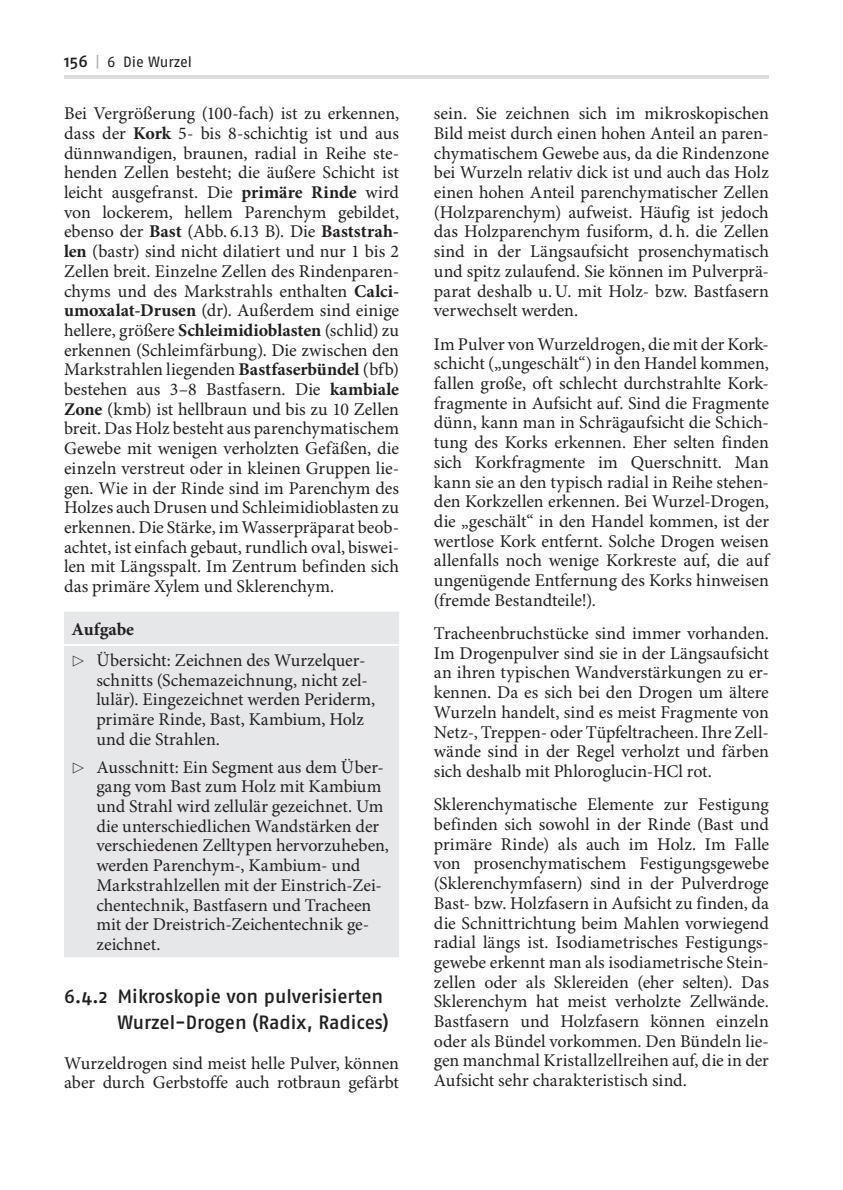
<style>
.page{position:relative;width:843px;height:1190px;background:#fff}
.page>*{position:absolute;margin:0;border:0;box-sizing:border-box;transform-origin:0 0}
.t1{font:19.25px/26.6px "Fago No Med";letter-spacing:-.005em;color:#231f20;text-align:right}
.t2{font:17.85px/19.8px "Minion Pro";color:#231f20;text-align:justify}
.t3{font:700 17.85px "Minion Pro";letter-spacing:-.005em;color:#231f20}
.t4{font:14.88px "Fago No";letter-spacing:-.005em;color:#231f20}
.s1{font-family:"Fago No Med";font-size:16.62px}
.s2{color:#a8a9ad}
.s3{font-weight:700}
</style>
<div class="page">
<hr style="left:64px;top:75px;width:704px;height:3px;background:#dcdddf">
<div style="left:64px;top:612px;width:335px;height:345px;background:#e6e7e9"></div>
<hr style="left:64px;top:644px;width:335px;height:1px;background:#fff">
<svg style="left:73px;top:655px;width:11px;height:11px"></svg>
<svg style="left:73px;top:762px;width:11px;height:11px"></svg>
<p class="t4" style="left:64px;top:54px;width:129px"><span class="s1">156</span> <span class="s2">|</span> 6 Die Wurzel</p>
<p class="t2" style="left:64px;top:104px;width:336px">Bei Vergrößerung (100-fach) ist zu erkennen, dass der <span class="s3">Kork</span> 5- bis 8-schichtig ist und aus dünnwandigen, braunen, radial in Reihe ste&shy;henden Zellen besteht; die äußere Schicht ist leicht ausgefranst. Die <span class="s3">primäre Rinde</span> wird von lockerem, hellem Parenchym gebildet, ebenso der <span class="s3">Bast</span> (Abb. 6.13 B). Die <span class="s3">Baststrah&shy;len</span> (bastr) sind nicht dilatiert und nur 1 bis 2<br>Zellen breit. Einzelne Zellen des Rindenparen&shy;chyms und des Markstrahls enthalten <span class="s3">Calci&shy;umoxalat-Drusen</span> (dr). Außerdem sind einige hellere, größere <span class="s3">Schleimidioblasten</span> (schlid) zu erkennen (Schleimfärbung). Die zwischen den Markstrahlen liegenden <span class="s3">Bastfaserbündel</span> (bfb) bestehen aus 3–8 Bastfasern. Die <span class="s3">kambiale Zone</span> (kmb) ist hellbraun und bis zu 10 Zellen breit. Das Holz besteht aus parenchymatischem Gewebe mit wenigen verholzten Gefäßen, die einzeln verstreut oder in kleinen Gruppen lie&shy;gen. Wie in der Rinde sind im Parenchym des Holzes auch Drusen und Schleimidioblasten zu erkennen. Die Stärke, im Wasserpräparat beob&shy;achtet, ist einfach gebaut, rundlich oval, biswei&shy;len mit Längsspalt. Im Zentrum befinden sich das primäre Xylem und Sklerenchym.</p>
<p class="t3" style="left:71px;top:618px;width:64px">Aufgabe</p>
<p class="t2" style="left:96px;top:651px;width:280px;text-align:left">Übersicht: Zeichnen des Wurzelquer&shy;schnitts (Schemazeichnung, nicht zel&shy;lulär). Eingezeichnet werden Periderm, primäre Rinde, Bast, Kambium, Holz und die Strahlen.</p>
<p class="t2" style="left:96px;top:758px;width:294px;text-align:left">Ausschnitt: Ein Segment aus dem Über&shy;gang vom Bast zum Holz mit Kambium und Strahl wird zellulär gezeichnet. Um die unterschiedlichen Wandstärken der verschiedenen Zelltypen hervorzuheben, werden Parenchym-, Kambium- und Markstrahlzellen mit der Einstrich-Zei&shy;chentechnik, Bastfasern und Tracheen mit der Dreistrich-Zeichentechnik ge&shy;zeichnet.</p>
<p class="t1" style="left:64px;top:982px;width:326px">6.4.2 Mikroskopie von pulverisierten<br>Wurzel-Drogen (Radix, Radices)</p>
<p class="t2" style="left:64px;top:1053px;width:336px">Wurzeldrogen sind meist helle Pulver, können aber durch Gerbstoffe auch rotbraun gefärbt</p>
<p class="t2" style="left:434px;top:104px;width:336px">sein. Sie zeichnen sich im mikroskopischen Bild meist durch einen hohen Anteil an paren&shy;chymatischem Gewebe aus, da die Rindenzone bei Wurzeln relativ dick ist und auch das Holz einen hohen Anteil parenchymatischer Zellen (Holzparenchym) aufweist. Häufig ist jedoch das Holzparenchym fusiform, d. h. die Zellen sind in der Längsaufsicht prosenchymatisch und spitz zulaufend. Sie können im Pulverprä&shy;parat deshalb u. U. mit Holz- bzw. Bastfasern verwechselt werden.</p>
<p class="t2" style="left:434px;top:335px;width:336px">Im Pulver von Wurzeldrogen, die mit der Kork&shy;schicht („ungeschält“) in den Handel kommen, fallen große, oft schlecht durchstrahlte Kork&shy;fragmente in Aufsicht auf. Sind die Fragmente dünn, kann man in Schrägaufsicht die Schich&shy;tung des Korks erkennen. Eher selten finden sich Korkfragmente im Querschnitt. Man kann sie an den typisch radial in Reihe stehen&shy;den Korkzellen erkennen. Bei Wurzel-Drogen, die „geschält“ in den Handel kommen, ist der wertlose Kork entfernt. Solche Drogen weisen allenfalls noch wenige Korkreste auf, die auf ungenügende Entfernung des Korks hinweisen (fremde Bestandteile!).</p>
<p class="t2" style="left:434px;top:624px;width:336px">Tracheenbruchstücke sind immer vorhanden.<br>Im Drogenpulver sind sie in der Längsaufsicht an ihren typischen Wandverstärkungen zu er&shy;kennen. Da es sich bei den Drogen um ältere Wurzeln handelt, sind es meist Fragmente von Netz-, Treppen- oder Tüpfeltracheen. Ihre Zell&shy;wände sind in der Regel verholzt und färben sich deshalb mit Phloroglucin-HCl rot.</p>
<p class="t2" style="left:434px;top:795px;width:336px">Sklerenchymatische Elemente zur Festigung befinden sich sowohl in der Rinde (Bast und primäre Rinde) als auch im Holz. Im Falle von prosenchymatischem Festigungsgewebe (Sklerenchymfasern) sind in der Pulverdroge Bast- bzw. Holzfasern in Aufsicht zu finden, da die Schnittrichtung beim Mahlen vorwiegend radial längs ist. Isodiametrisches Festigungs&shy;gewebe erkennt man als isodiametrische Stein&shy;zellen oder als Sklereiden (eher selten). Das Sklerenchym hat meist verholzte Zellwände.<br>Bastfasern und Holzfasern können einzeln oder als Bündel vorkommen. Den Bündeln lie&shy;gen manchmal Kristallzellreihen auf, die in der Aufsicht sehr charakteristisch sind.</p>
</div>
